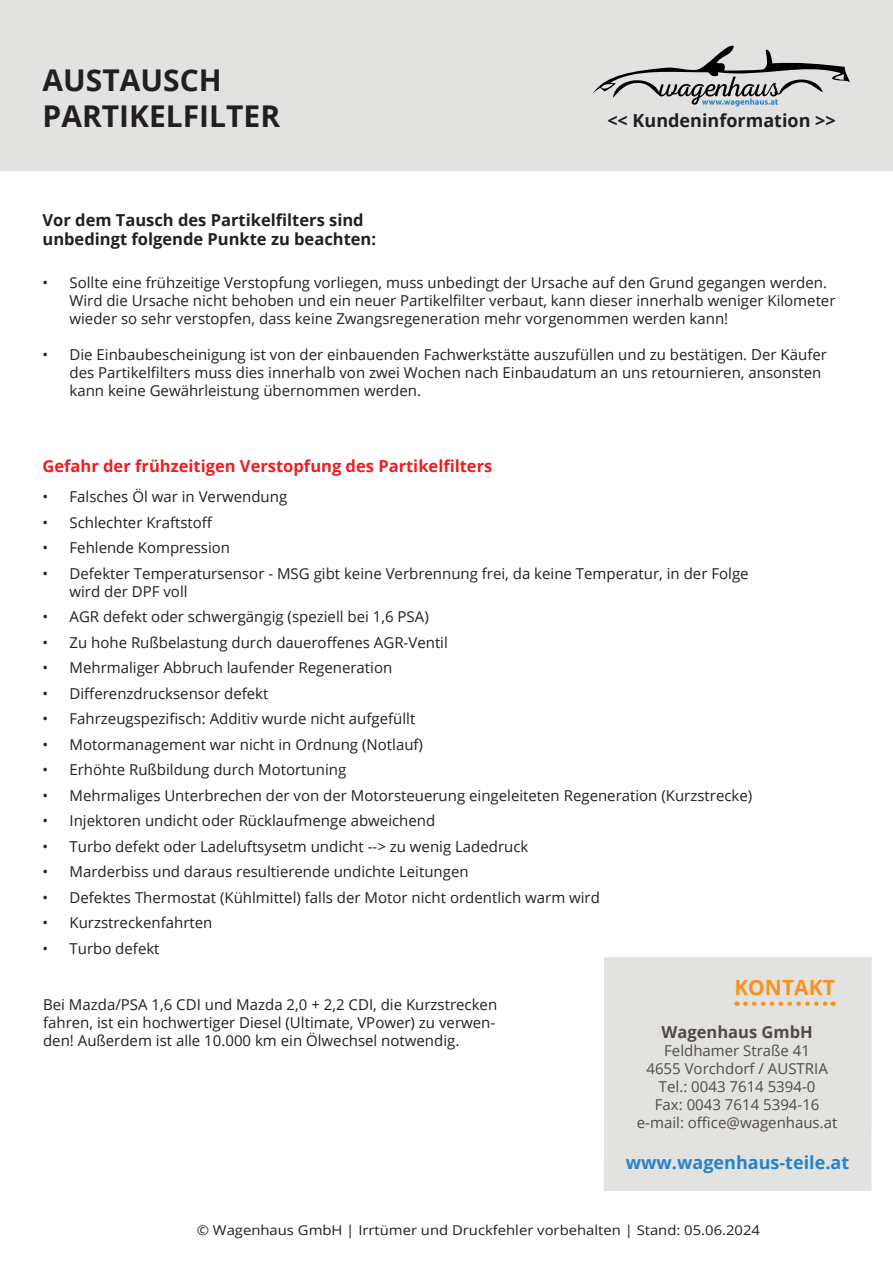
<style>
.page{position:relative;width:893px;height:1263px;background:#fff}
.page>*{position:absolute;margin:0;border:0;box-sizing:border-box;transform-origin:0 0}
.t1{font:700 30px/36px "Open Sans";color:#231f20}
.t2{font:700 21px "Open Sans";color:#f7931d}
.t3{font:700 18px "Open Sans";color:#2783c5}
.t4{font:700 18px "Open Sans";color:#231f20}
.t5{font:700 16.5px/19.8px "Open Sans";color:#231f20}
.t6{font:700 16.5px "Open Sans";color:#ee1d23}
.t7{font:700 16.5px "Open Sans";color:#524a47}
.t8{font:15px/18px "Open Sans";color:#231f20}
.t9{font:15px/18px "Open Sans";color:#524a47;text-align:center}
.t10{font:13.5px "Open Sans";color:#231f20;scale:1.1 1}
</style>
<div class="page">
<div style="left:0;top:0;width:893px;height:170px;background:#e2e2e1"></div>
<div style="left:604px;top:957px;width:268px;height:234px;background:#e2e2e1"></div>
<svg style="left:745px;top:1001px;width:89px;height:5px"></svg>
<svg style="left:593px;top:45px;width:257px;height:61px"></svg>
<h1 class="t1" style="left:43px;top:61px;width:239px">AUSTAUSCH<br>PARTIKELFILTER</h1>
<p class="t5" style="left:43px;top:209px;width:335px">Vor dem Tausch des Partikelfilters sind unbedingt folgende Punkte zu beachten:</p>
<p class="t4" style="left:607px;top:108px;width:230px">&lt;&lt; Kundeninformation &gt;&gt;</p>
<p class="t8" style="left:70px;top:273px;width:767px;text-indent:-27px">• Sollte eine frühzeitige Verstopfung vorliegen, muss unbedingt der Ursache auf den Grund gegangen werden.<br>Wird die Ursache nicht behoben und ein neuer Partikelfilter verbaut, kann dieser innerhalb weniger Kilometer wieder so sehr verstopfen, dass keine Zwangsregeneration mehr vorgenommen werden kann!</p>
<p class="t8" style="left:70px;top:345px;width:759px;text-indent:-27px">• Die Einbaubescheinigung ist von der einbauenden Fachwerkstätte auszufüllen und zu bestätigen. Der Käufer des Partikelfilters muss dies innerhalb von zwei Wochen nach Einbaudatum an uns retournieren, ansonsten kann keine Gewährleistung übernommen werden.</p>
<p class="t6" style="left:43px;top:454px;width:451px">Gefahr der frühzeitigen Verstopfung des Partikelfilters</p>
<p class="t8" style="left:43px;top:488px;width:246px">• Falsches Öl war in Verwendung</p>
<p class="t8" style="left:43px;top:513px;width:172px">• Schlechter Kraftstoff</p>
<p class="t8" style="left:43px;top:539px;width:189px">• Fehlende Kompression</p>
<p class="t8" style="left:70px;top:564px;width:681px;text-indent:-27px">• Defekter Temperatursensor - MSG gibt keine Verbrennung frei, da keine Temperatur, in der Folge wird der DPF voll</p>
<p class="t8" style="left:43px;top:608px;width:388px">• AGR defekt oder schwergängig (speziell bei 1,6 PSA)</p>
<p class="t8" style="left:43px;top:633px;width:407px">• Zu hohe Rußbelastung durch daueroffenes AGR-Ventil</p>
<p class="t8" style="left:43px;top:659px;width:351px">• Mehrmaliger Abbruch laufender Regeneration</p>
<p class="t8" style="left:43px;top:684px;width:227px">• Differenzdrucksensor defekt</p>
<p class="t8" style="left:43px;top:710px;width:374px">• Fahrzeugspezifisch: Additiv wurde nicht aufgefüllt</p>
<p class="t8" style="left:43px;top:735px;width:382px">• Motormanagement war nicht in Ordnung (Notlauf)</p>
<p class="t8" style="left:43px;top:761px;width:305px">• Erhöhte Rußbildung durch Motortuning</p>
<p class="t8" style="left:43px;top:786px;width:711px">• Mehrmaliges Unterbrechen der von der Motorsteuerung eingeleiteten Regeneration (Kurzstrecke)</p>
<p class="t8" style="left:43px;top:812px;width:394px">• Injektoren undicht oder Rücklaufmenge abweichend</p>
<p class="t8" style="left:43px;top:837px;width:487px">• Turbo defekt oder Ladeluftsysetm undicht --&gt; zu wenig Ladedruck</p>
<p class="t8" style="left:43px;top:863px;width:428px">• Marderbiss und daraus resultierende undichte Leitungen</p>
<p class="t8" style="left:43px;top:888px;width:559px">• Defektes Thermostat (Kühlmittel) falls der Motor nicht ordentlich warm wird</p>
<p class="t8" style="left:43px;top:914px;width:171px">• Kurzstreckenfahrten</p>
<p class="t8" style="left:43px;top:939px;width:119px">• Turbo defekt</p>
<p class="t8" style="left:43px;top:995px;width:456px">Bei Mazda/PSA 1,6 CDI und Mazda 2,0 + 2,2 CDI, die Kurzstrecken fahren, ist ein hochwertiger Diesel (Ultimate, VPower) zu verwen&shy;den! Außerdem ist alle 10.000 km ein Ölwechsel notwendig.</p>
<h2 class="t2" style="left:734px;top:972px;width:102px">KONTAKT</h2>
<p class="t7" style="left:661px;top:1020px;width:153px">Wagenhaus GmbH</p>
<p class="t9" style="left:637px;top:1041px;width:202px">Feldhamer Straße 41<br>4655 Vorchdorf / AUSTRIA<br>Tel.: 0043 7614 5394-0<br>Fax: 0043 7614 5394-16 e-mail: office@wagenhaus.at</p>
<p class="t3" style="left:626px;top:1150px;width:225px">www.wagenhaus-teile.at</p>
<p class="t10" style="left:197px;top:1221px;width:513px">© Wagenhaus GmbH | Irrtümer und Druckfehler vorbehalten | Stand: 05.06.2024</p>
</div>
